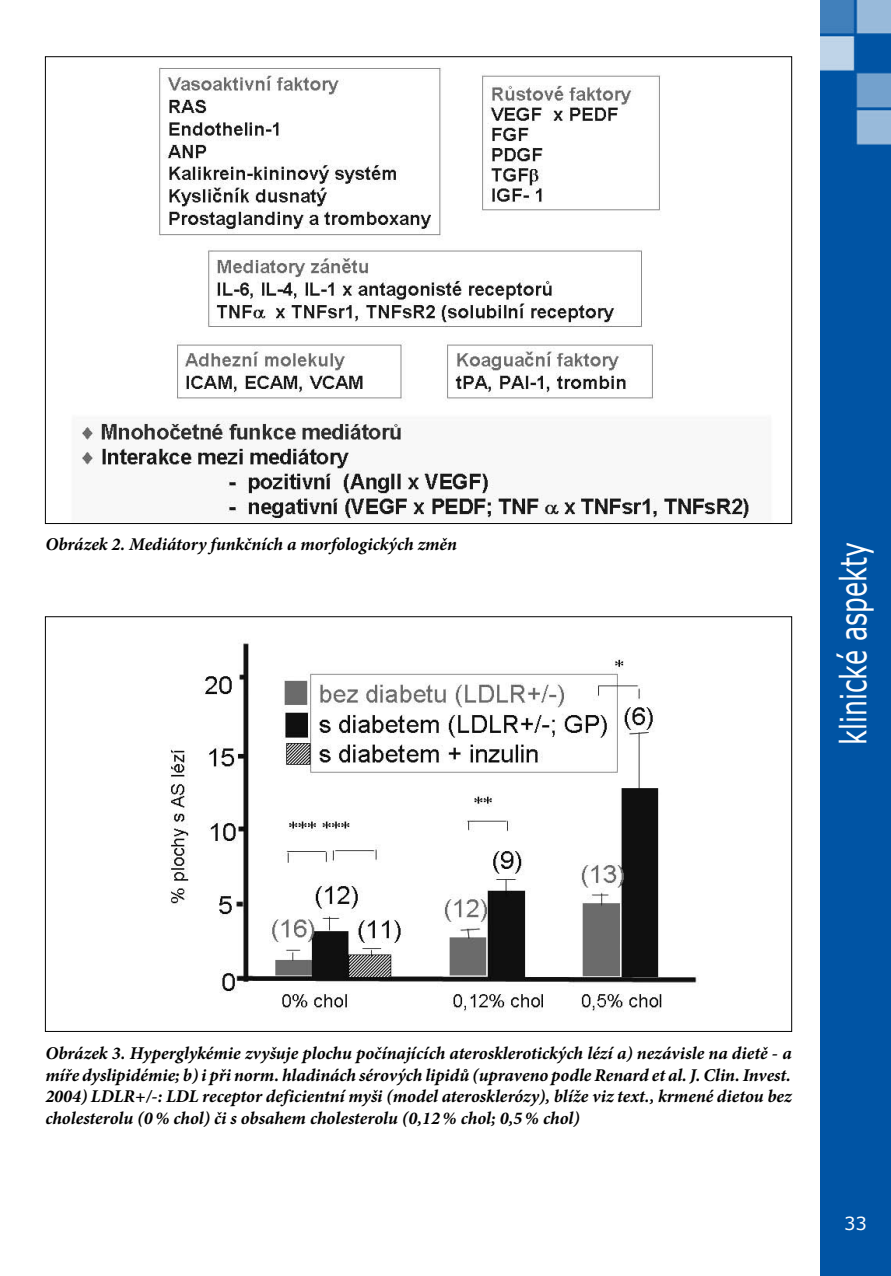
<style>
.page{position:relative;width:891px;height:1276px;background:#fff}
.page>*{position:absolute;margin:0;border:0;box-sizing:border-box;transform-origin:0 0}
.t1{font:36px "Verdana";color:#fff;scale:.7 1}
.t2{font:italic 700 18px/21.6px "Minion Pro";letter-spacing:-.005em;color:#000;text-align:justify}
.t3{font:18px "Verdana";color:#fff}
</style>
<div class="page">
<div style="left:820px;top:0;width:70px;height:1276px;background:#0054a4"></div>
<img style="left:82px;top:67px;width:667px;height:454px">
<img style="left:170px;top:643px;width:527px;height:369px">
<p class="t2" style="left:45px;top:533px;width:413px">Obrázek 2. Mediátory funkčních a morfologických změn</p>
<h1 class="t1" style="left:830px;top:745px;width:290px;rotate:-90deg">klinické aspekty</h1>
<p class="t2" style="left:45px;top:1042px;width:747px">Obrázek 3. Hyperglykémie zvyšuje plochu počínajících aterosklerotických lézí a) nezávisle na dietě - a míře dyslipidémie; b) i při norm. hladinách sérových lipidů (upraveno podle Renard et al. J. Clin. Invest.<br>2004) LDLR+/-: LDL receptor deficientní myši (model aterosklerózy), blíže viz text., krmené dietou bez cholesterolu (0% chol) či s obsahem cholesterolu (0,12% chol; 0,5% chol)</p>
<p class="t3" style="left:843px;top:1211px;width:24px">33</p>
</div>
